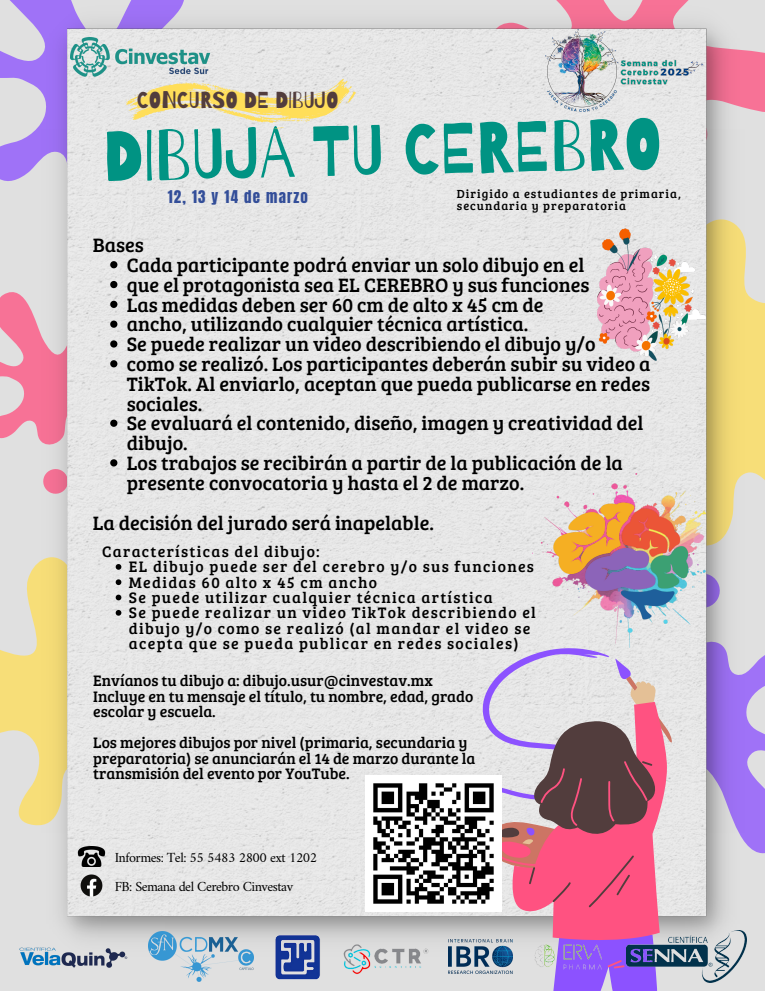
<style>
.page{position:relative;width:765px;height:991px;background:#fff}
.page>*{position:absolute;margin:0;border:0;box-sizing:border-box;transform-origin:0 0}
.t1{font:71px "Barriecito";color:#009383}
.t2{font:23.04px "Barriecito";color:#523d3d}
.t3{font:20px/19.8px "Bree Serif";color:#000}
.t4{font:15.72px/15.3px "Bree Serif";letter-spacing:.085em;color:#000}
.t5{font:15.72px/15.6px "Bree Serif";color:#000}
.t6{font:14.96px "Anton";letter-spacing:.085em;color:#334e99}
.t7{font:14.08px/29.1px "Amiri";letter-spacing:-.035em;color:#000}
.t8{font:12.12px/11.8px "Bree Serif";letter-spacing:.085em;color:#000}
</style>
<div class="page">
<div style="left:0;top:0;width:765px;height:990px;background:#e0e0e0"></div>
<svg style="left:745px;top:242px;width:20px;height:238px;fill:#f7de78"></svg>
<svg style="left:556px;top:0;width:209px;height:112px;fill:#f77397"></svg>
<svg style="left:0;top:0;width:184px;height:181px"></svg>
<svg style="left:0;top:561px;width:41px;height:265px"></svg>
<svg style="left:745px;top:655px;width:20px;height:198px;fill:#9f72f7"></svg>
<img style="left:41px;top:5px;width:704px;height:951px">
<svg style="left:451px;top:648px;width:207px;height:326px"></svg>
<svg style="left:487px;top:676px;width:187px;height:196px"></svg>
<svg style="left:523px;top:679px;width:133px;height:22px"></svg>
<svg style="left:507px;top:701px;width:160px;height:229px"></svg>
<svg style="left:498px;top:720px;width:160px;height:270px"></svg>
<svg style="left:122px;top:37px;width:236px;height:125px"></svg>
<img style="left:542px;top:26px;width:162px;height:86px">
<img style="left:70px;top:37px;width:147px;height:40px">
<img style="left:78px;top:846px;width:28px;height:20px">
<img style="left:80px;top:874px;width:23px;height:22px">
<svg style="left:366px;top:761px;width:282px;height:149px"></svg>
<img style="left:533px;top:473px;width:172px;height:175px">
<img style="left:550px;top:501px;width:138px;height:118px">
<img style="left:598px;top:228px;width:107px;height:133px">
<img style="left:365px;top:775px;width:136px;height:136px">
<svg style="left:75px;top:230px;width:47px;height:44px"></svg>
<svg style="left:0;top:281px;width:170px;height:168px"></svg>
<svg style="left:110px;top:459px;width:7px;height:7px"></svg>
<svg style="left:116px;top:564px;width:5px;height:5px"></svg>
<svg style="left:116px;top:579px;width:5px;height:6px"></svg>
<svg style="left:116px;top:594px;width:5px;height:6px"></svg>
<svg style="left:116px;top:610px;width:5px;height:5px"></svg>
<img style="left:342px;top:936px;width:87px;height:38px">
<img style="left:532px;top:938px;width:75px;height:36px">
<img style="left:19px;top:942px;width:110px;height:26px">
<img style="left:449px;top:939px;width:63px;height:34px">
<img style="left:148px;top:931px;width:106px;height:49px">
<img style="left:626px;top:930px;width:121px;height:52px">
<img style="left:273px;top:931px;width:49px;height:49px">
<p class="t2" style="left:137px;top:85px;width:203px">CONCURSO DE DIBUJO</p>
<p class="t1" style="left:102px;top:111px;width:561px;rotate:-1deg">DIBUJA TU CEREBRO</p>
<p class="t6" style="left:168px;top:186px;width:142px">12, 13 y 14 de marzo</p>
<p class="t8" style="left:457px;top:187px;width:226px">Dirigido a estudiantes de primaria, secundaria y preparatoria</p>
<p class="t3" style="left:93px;top:234px;width:53px">Bases</p>
<p class="t3" style="left:127px;top:254px;width:459px">Cada participante podrá enviar un solo dibujo en el</p>
<p class="t3" style="left:127px;top:274px;width:464px">que el protagonista sea EL CEREBRO y sus funciones</p>
<h2 class="t3" style="left:127px;top:293px;width:418px">Las medidas deben ser 60 cm de alto x 45 cm de</h2>
<h1 class="t3" style="left:127px;top:313px;width:403px">ancho, utilizando cualquier técnica artística.</h1>
<p class="t3" style="left:127px;top:333px;width:470px">Se puede realizar un video describiendo el dibujo y/o</p>
<h5 class="t3" style="left:127px;top:353px;width:525px;text-align:justify">como se realizó. Los participantes deberán subir su video a TikTok. Al enviarlo, aceptan que pueda publicarse en redes sociales.</h5>
<p class="t3" style="left:127px;top:412px;width:518px">Se evaluará el contenido, diseño, imagen y creatividad del dibujo.</p>
<h3 class="t3" style="left:127px;top:452px;width:498px">Los trabajos se recibirán a partir de la publicación de la presente convocatoria y hasta el 2 de marzo.</h3>
<p class="t3" style="left:93px;top:511px;width:343px">La decisión del jurado será inapelable.</p>
<p class="t4" style="left:102px;top:543px;width:219px">Características del dibujo:</p>
<p class="t4" style="left:129px;top:558px;width:407px">EL dibujo puede ser del cerebro y/o sus funciones</p>
<p class="t4" style="left:129px;top:573px;width:250px">Medidas 60 alto x 45 cm ancho</p>
<p class="t4" style="left:129px;top:589px;width:365px">Se puede utilizar cualquier técnica artística</p>
<p class="t4" style="left:129px;top:604px;width:409px">Se puede realizar un video TikTok describiendo el dibujo y/o como se realizó (al mandar el video se acepta que se pueda publicar en redes sociales)</p>
<p class="t5" style="left:93px;top:672px;width:382px">Envíanos tu dibujo a: dibujo.usur@cinvestav.mx<br>Incluye en tu mensaje el título, tu nombre, edad, grado escolar y escuela.</p>
<p class="t5" style="left:93px;top:734px;width:384px">Los mejores dibujos por nivel (primaria, secundaria y preparatoria) se anunciarán el 14 de marzo durante la transmisión del evento por YouTube.</p>
<p class="t7" style="left:115px;top:842px;width:204px">Informes: Tel: 55 5483 2800 ext 1202<br>FB: Semana del Cerebro Cinvestav</p>
</div>
